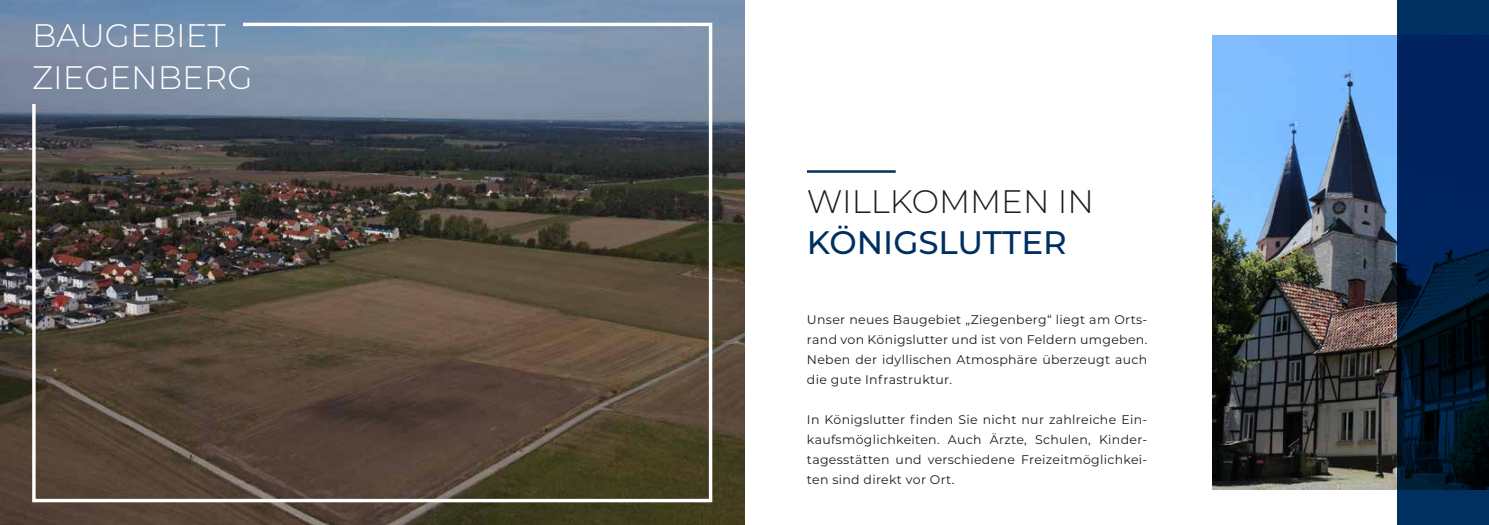
<style>
.page{position:relative;width:1489px;height:525px;background:#fff}
.page>*{position:absolute;margin:0;border:0;box-sizing:border-box;transform-origin:0 0}
.t1{font:300 32.5px/41.2px "Montserrat";color:#fff}
.t2{font:300 32.5px "Montserrat";color:#1c1c1c}
.t3{font:500 32.5px "Montserrat";color:#00305f}
.t4{font:12.5px/20px "Montserrat";letter-spacing:.025em;color:#1c1c1c;text-align:justify}
</style>
<div class="page">
<img style="left:0;top:0;width:744px;height:524px">
<img style="left:1212px;top:35px;width:185px;height:454px">
<hr style="left:807px;top:170px;width:88px;height:3px;background:#00305f">
<div style="left:32px;top:23px;width:680px;height:479px;border:3px solid #fff"></div>
<img style="left:0;top:0;width:243px;height:103px">
<svg style="left:1397px;top:0;width:91px;height:524px;background:#001d44"></svg>
<h1 class="t1" style="left:32px;top:14px;width:222px">BAUGEBIET<br>ZIEGENBERG</h1>
<h1 class="t2" style="left:807px;top:179px;width:288px">WILLKOMMEN IN</h1>
<h1 class="t3" style="left:807px;top:220px;width:261px">KÖNIGSLUTTER</h1>
<p class="t4" style="left:807px;top:309px;width:342px">Unser neues Baugebiet „Ziegenberg“ liegt am Orts&shy;rand von Königslutter und ist von Feldern umgeben.<br>Neben der idyllischen Atmosphäre überzeugt auch die gute Infrastruktur.</p>
<p class="t4" style="left:807px;top:409px;width:342px">In Königslutter finden Sie nicht nur zahlreiche Ein&shy;kaufsmöglichkeiten. Auch Ärzte, Schulen, Kinder&shy;tagesstätten und verschiedene Freizeitmöglichkei&shy;ten sind direkt vor Ort.</p>
</div>
